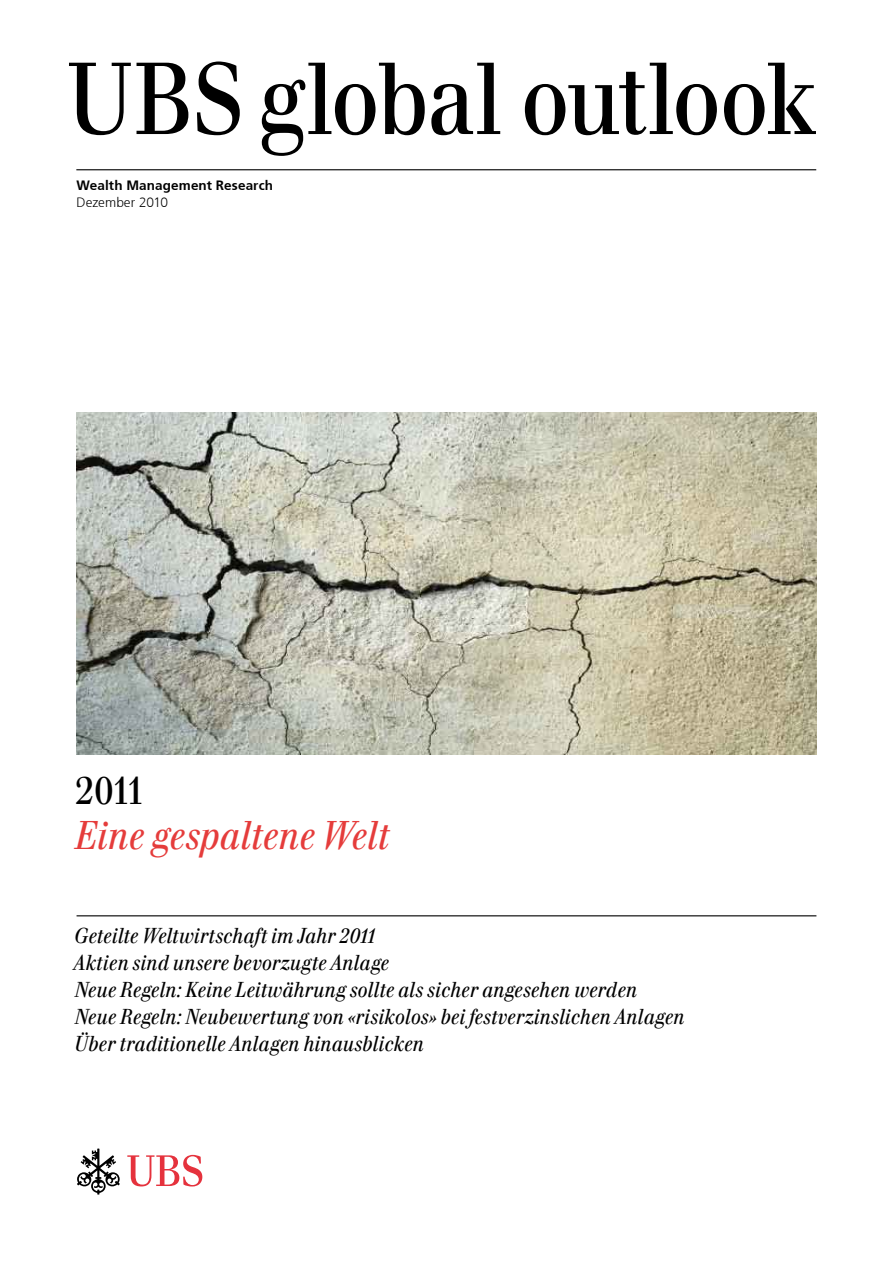
<style>
.page{position:relative;width:893px;height:1263px;background:#fff}
.page>*{position:absolute;margin:0;border:0;box-sizing:border-box;transform-origin:0 0}
.t1{font:99.75px "UBS Headline";letter-spacing:-.02em;color:#000}
.t2{font:italic 39px "UBS Headline";color:#e53c3b}
.t3{font:39px "UBS Headline";color:#000}
.t4{font:italic 21px/27px "UBS Headline";letter-spacing:.005em;color:#000}
.t5{font:300 13.5px "Frutiger 45";letter-spacing:.01em;color:#000}
.t6{font:300 13.5px "Frutiger 45";color:#000}
</style>
<div class="page">
<svg style="left:77px;top:1148px;width:43px;height:46px"></svg>
<svg style="left:127px;top:1155px;width:75px;height:31px"></svg>
<hr style="left:76px;top:169px;width:740px;height:1px;background:#000">
<hr style="left:77px;top:915px;width:739px;height:1px;background:#000">
<img style="left:77px;top:412px;width:739px;height:342px">
<h1 class="t1" style="left:67px;top:40px;width:750px">UBSglobal outlook</h1>
<p class="t5" style="left:77px;top:177px;width:198px">Wealth Management Research</p>
<p class="t6" style="left:77px;top:195px;width:93px">Dezember 2010</p>
<h2 class="t3" style="left:75px;top:767px;width:68px">2011</h2>
<h2 class="t2" style="left:75px;top:812px;width:316px">Eine gespaltene Welt</h2>
<p class="t4" style="left:74px;top:922px;width:612px">Geteilte Weltwirtschaft im Jahr 2011<br>Aktien sind unsere bevorzugte Anlage<br>Neue Regeln: Keine Leitwährung sollte als sicher angesehen werden<br>Neue Regeln: Neubewertung von «risikolos» bei festverzinslichen Anlagen Über traditionelle Anlagen hinausblicken</p>
</div>
